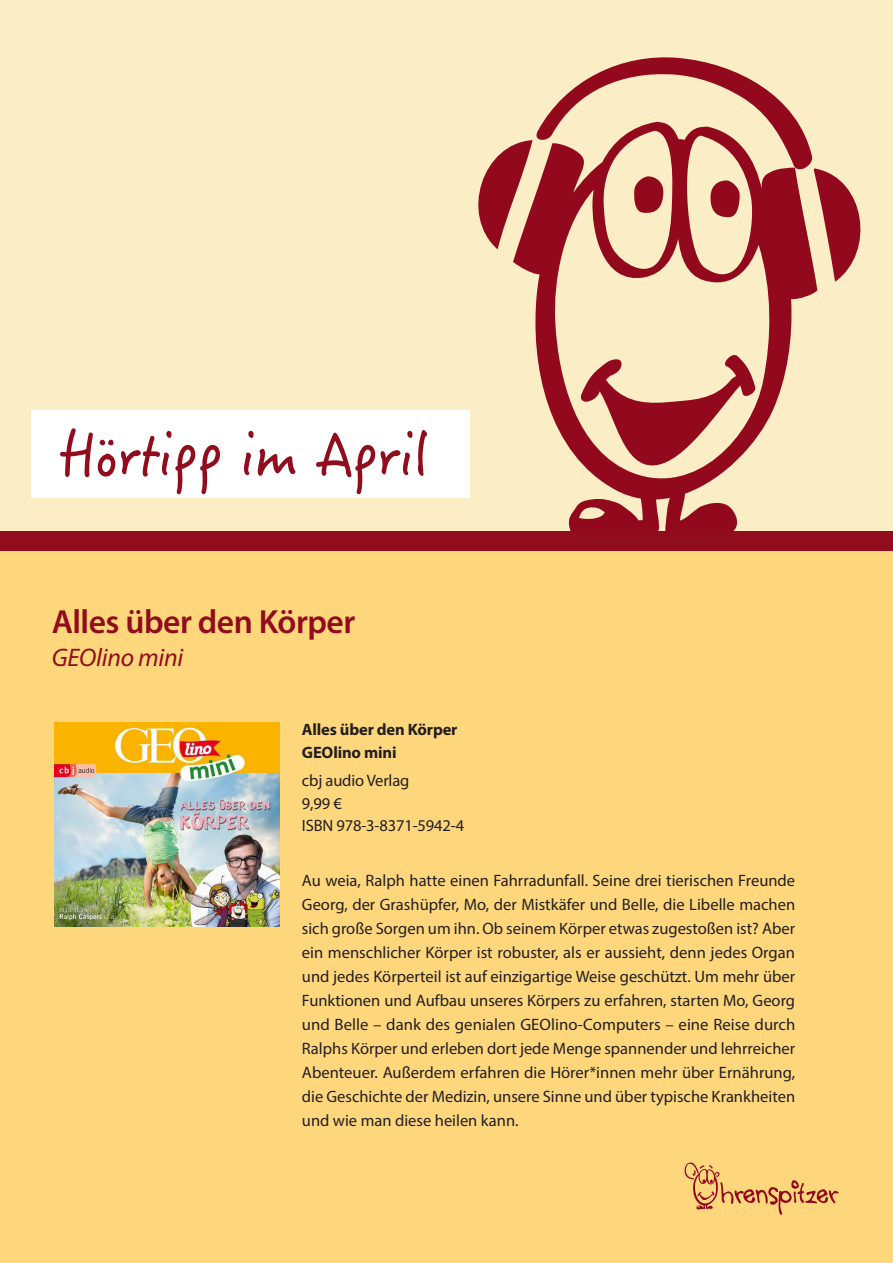
<style>
.page{position:relative;width:893px;height:1263px;background:#fff}
.page>*{position:absolute;margin:0;border:0;box-sizing:border-box;transform-origin:0 0}
.t1{font:55.5px "Hanzi Pen SC W5";letter-spacing:-.015em;color:#910c1d}
.t2{font:600 33.6px "Myriad Pro";letter-spacing:-.015em;color:#910c1d}
.t3{font:italic 25.5px "Myriad Pro";letter-spacing:-.01em;color:#910c1d}
.t4{font:16.5px/24px "Myriad Pro";color:#231f20;text-align:justify}
.t5{font:700 16.5px/22.5px "Myriad Pro";letter-spacing:-.01em;color:#231f20}
</style>
<div class="page">
<div style="left:0;top:540px;width:893px;height:723px;background:#fed77d"></div>
<svg style="left:684px;top:1162px;width:154px;height:53px"></svg>
<img style="left:54px;top:723px;width:226px;height:204px">
<div style="left:0;top:0;width:893px;height:540px;background:#fbeec6"></div>
<svg style="left:478px;top:57px;width:383px;height:225px"></svg>
<svg style="left:513px;top:122px;width:304px;height:409px"></svg>
<div style="left:31px;top:410px;width:439px;height:88px;background:#fff"></div>
<div style="left:0;top:531px;width:893px;height:20px;background:#910c1d"></div>
<h1 class="t1" style="left:59px;top:422px;width:371px">Hörtipp im April</h1>
<h2 class="t2" style="left:52px;top:601px;width:305px">Alles über den Körper</h2>
<h3 class="t3" style="left:52px;top:642px;width:133px">GEOlino mini</h3>
<p class="t5" style="left:302px;top:718px;width:157px">Alles über den Körper<br>GEOlino mini</p>
<p class="t4" style="left:302px;top:769px;width:164px;line-height:22.5px;text-align:left">cbj audio Verlag<br>9,99 €<br>ISBN 978-3-8371-5942-4</p>
<p class="t4" style="left:302px;top:868px;width:495px">Au weia, Ralph hatte einen Fahrradunfall. Seine drei tierischen Freunde Georg, der Grashüpfer, Mo, der Mistkäfer und Belle, die Libelle machen sich große Sorgen um ihn. Ob seinem Körper etwas zugestoßen ist? Aber ein menschlicher Körper ist robuster, als er aussieht, denn jedes Organ und jedes Körperteil ist auf einzigartige Weise geschützt. Um mehr über Funktionen und Aufbau unseres Körpers zu erfahren, starten Mo, Georg und Belle – dank des genialen GEOlino-Computers – eine Reise durch Ralphs Körper und erleben dort jede Menge spannender und lehrreicher Abenteuer. Außerdem erfahren die Hörer*innen mehr über Ernährung, die Geschichte der Medizin, unsere Sinne und über typische Krankheiten und wie man diese heilen kann.</p>
</div>
